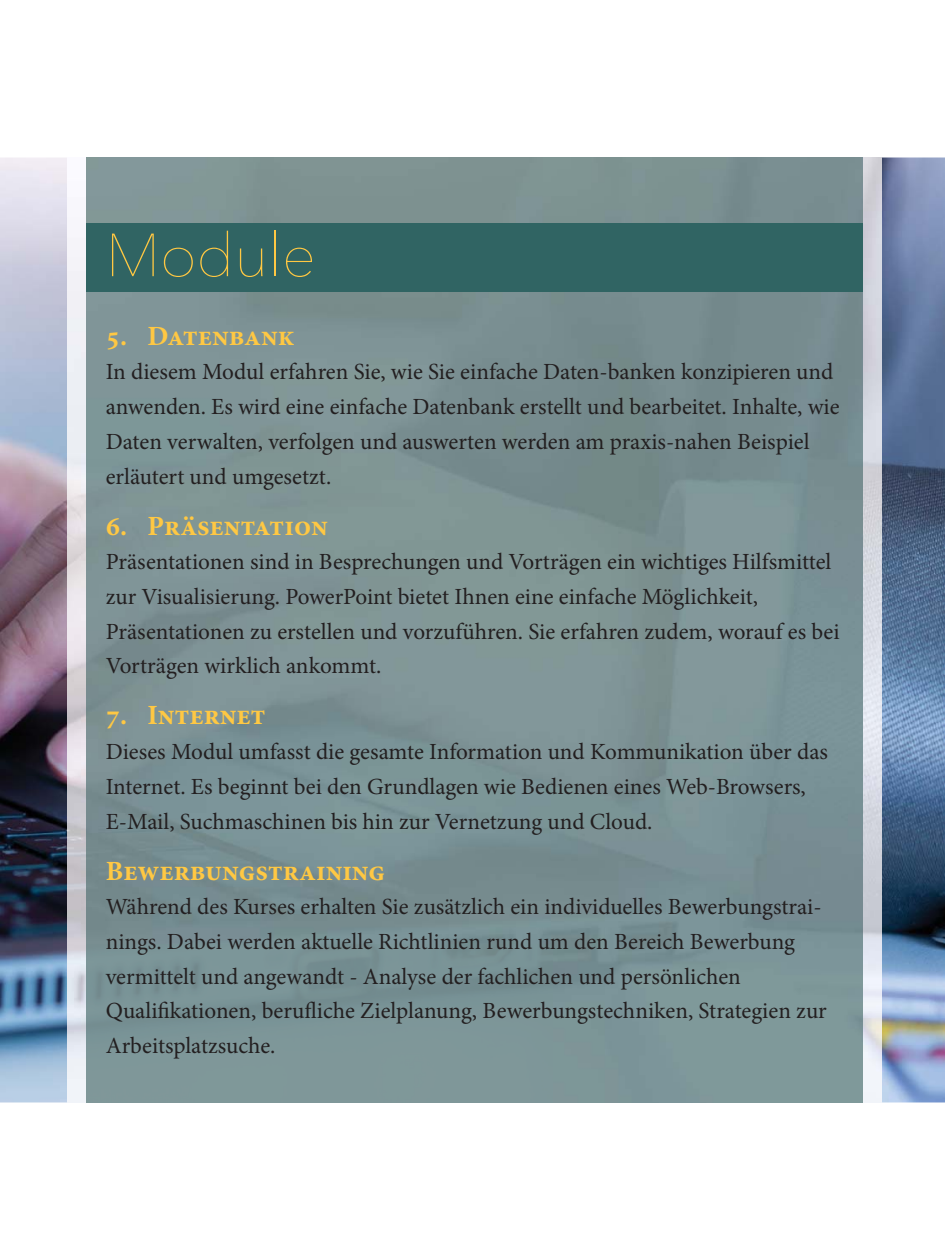
<style>
.page{position:relative;width:945px;height:1260px;background:#fff}
.page>*{position:absolute;margin:0;border:0;box-sizing:border-box;transform-origin:0 0}
.t1{font:200 60.2px "Avenir Next";color:#ffc843}
.t2{font:700 27.82px "Minion Pro";color:#ffc843}
.t3{font:23.1px/34.6px "Minion Pro";letter-spacing:-.005em;color:#231f20}
</style>
<div class="page">
<img style="left:0;top:158px;width:945px;height:945px">
<img style="left:68px;top:158px;width:813px;height:945px">
<div style="left:86px;top:223px;width:776px;height:68px;background:#306463"></div>
<h1 class="t1" style="left:106px;top:216px;width:212px">Module</h1>
<p class="t2" style="left:106px;top:319px;width:190px">5. Datenbank</p>
<p class="t3" style="left:106px;top:357px;width:735px">In diesem Modul erfahren Sie, wie Sie einfache Daten-banken konzipieren und anwenden. Es wird eine einfache Datenbank erstellt und bearbeitet. Inhalte, wie Daten verwalten, verfolgen und auswerten werden am praxis-nahen Beispiel erläutert und umgesetzt.</p>
<p class="t2" style="left:106px;top:509px;width:224px">6. Präsentation</p>
<p class="t3" style="left:106px;top:547px;width:735px">Präsentationen sind in Besprechungen und Vorträgen ein wichtiges Hilfsmittel zur Visualisierung. PowerPoint bietet Ihnen eine einfache Möglichkeit, Präsentationen zu erstellen und vorzuführen. Sie erfahren zudem, worauf es bei Vorträgen wirklich ankommt.</p>
<p class="t2" style="left:106px;top:699px;width:161px">7. Internet</p>
<p class="t3" style="left:106px;top:736px;width:724px">Dieses Modul umfasst die gesamte Information und Kommunikation über das<br>Internet. Es beginnt bei den Grundlagen wie Bedienen eines Web-Browsers,<br>E-Mail, Suchmaschinen bis hin zur Vernetzung und Cloud.</p>
<p class="t2" style="left:106px;top:854px;width:281px">Bewerbungstraining</p>
<p class="t3" style="left:106px;top:891px;width:723px">Während des Kurses erhalten Sie zusätzlich ein individuelles Bewerbungstrai&shy;nings. Dabei werden aktuelle Richtlinien rund um den Bereich Bewerbung vermittelt und angewandt - Analyse der fachlichen und persönlichen Qualifikationen, berufliche Zielplanung, Bewerbungstechniken, Strategien zur Arbeitsplatzsuche.</p>
</div>
